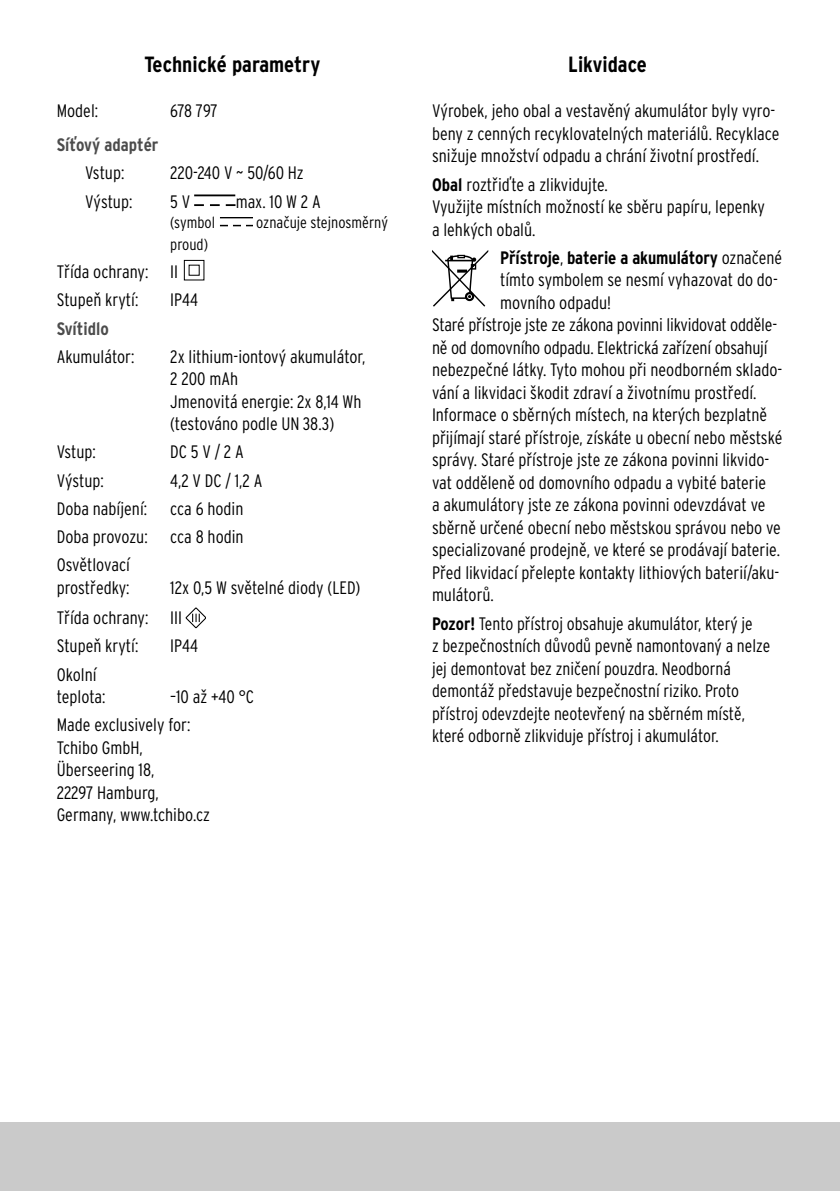
<style>
.page{position:relative;width:840px;height:1191px;background:#fff}
.page>*{position:absolute;margin:0;border:0;box-sizing:border-box;transform-origin:0 0}
.id_headline_ivz_xlin{font:700 condensed 22px "Interstate OT";color:#000}
.ID_FLIESSTEXT{font:300 condensed 18px/22.4px "Interstate OT";color:#000}
.ID_FLIESSTEXT-2{font:700 condensed 18px "Interstate OT";letter-spacing:-.005em;color:#000}
.id_subline_2_xivz{font:700 condensed 18px "Interstate OT";color:#4c4c4c}
.ID_FLIESSTEXT-3{font:300 condensed 16px "Interstate OT";color:#000}
.s1{font-weight:700}
.s2{font-weight:300}
</style>
<div class="page">
<div style="left:0;top:1123px;width:839px;height:68px;background:#cacaca"></div>
<hr style="left:194px;top:194px;width:41px;height:2px;background:#000">
<svg style="left:194px;top:204px;width:41px;height:2px"></svg>
<svg style="left:220px;top:218px;width:32px;height:9px"></svg>
<hr style="left:220px;top:217px;width:32px;height:1px;background:#000">
<svg style="left:220px;top:225px;width:32px;height:1px"></svg>
<svg style="left:184px;top:259px;width:21px;height:22px"></svg>
<svg style="left:183px;top:260px;width:21px;height:21px"></svg>
<svg style="left:186px;top:608px;width:20px;height:19px"></svg>
<div style="left:186px;top:608px;width:20px;height:20px;border:1px solid #000;border-radius:9px"></div>
<svg style="left:192px;top:613px;width:8px;height:9px"></svg>
<svg style="left:432px;top:250px;width:56px;height:57px"></svg>
<p class="id_headline_ivz_xlin" style="left:144px;top:51px;width:177px">Technické parametry</p>
<p class="ID_FLIESSTEXT" style="left:57px;top:100px;width:43px">Model:</p>
<p class="ID_FLIESSTEXT" style="left:170px;top:100px;width:49px">678 797</p>
<p class="id_subline_2_xivz" style="left:57px;top:134px;width:103px">Síťový adaptér</p>
<p class="ID_FLIESSTEXT" style="left:85px;top:162px;width:41px">Vstup:</p>
<p class="ID_FLIESSTEXT" style="left:170px;top:162px;width:135px">220-240 V ~ 50/60 Hz</p>
<p class="ID_FLIESSTEXT" style="left:85px;top:190px;width:49px">Výstup:</p>
<p class="ID_FLIESSTEXT" style="left:170px;top:190px;width:22px">5 V</p>
<p class="ID_FLIESSTEXT" style="left:235px;top:190px;width:87px">max. 10 W 2 A</p>
<p class="ID_FLIESSTEXT-3" style="left:170px;top:213px;width:46px">(symbol</p>
<p class="ID_FLIESSTEXT-3" style="left:256px;top:213px;width:133px">označuje stejnosměrný</p>
<p class="ID_FLIESSTEXT-3" style="left:170px;top:235px;width:39px">proud)</p>
<p class="ID_FLIESSTEXT" style="left:57px;top:261px;width:123px">Třída ochrany: II</p>
<p class="ID_FLIESSTEXT" style="left:57px;top:289px;width:83px">Stupeň krytí:</p>
<p class="ID_FLIESSTEXT" style="left:170px;top:289px;width:29px">IP44</p>
<p class="id_subline_2_xivz" style="left:57px;top:317px;width:54px">Svítidlo</p>
<p class="ID_FLIESSTEXT" style="left:57px;top:345px;width:79px">Akumulátor:</p>
<p class="ID_FLIESSTEXT" style="left:170px;top:345px;width:196px">2x lithium-iontový akumulátor,<br>2 200 mAh<br>Jmenovitá energie: 2x 8,14 Wh (testováno podle UN 38.3)</p>
<p class="ID_FLIESSTEXT" style="left:57px;top:441px;width:41px">Vstup:</p>
<p class="ID_FLIESSTEXT" style="left:170px;top:441px;width:75px">DC5 V / 2 A</p>
<p class="ID_FLIESSTEXT" style="left:57px;top:469px;width:49px">Výstup:</p>
<p class="ID_FLIESSTEXT" style="left:170px;top:469px;width:94px">4,2 V DC / 1,2 A</p>
<p class="ID_FLIESSTEXT" style="left:57px;top:497px;width:92px">Doba nabíjení:</p>
<p class="ID_FLIESSTEXT" style="left:170px;top:497px;width:75px">cca 6 hodin</p>
<p class="ID_FLIESSTEXT" style="left:57px;top:525px;width:92px">Doba provozu:</p>
<p class="ID_FLIESSTEXT" style="left:170px;top:525px;width:75px">cca 8 hodin</p>
<p class="ID_FLIESSTEXT" style="left:57px;top:553px;width:75px">Osvětlovací prostředky:</p>
<p class="ID_FLIESSTEXT" style="left:170px;top:576px;width:191px">12x 0,5 W světelné diody (LED)</p>
<p class="ID_FLIESSTEXT" style="left:57px;top:607px;width:127px">Třída ochrany: III</p>
<p class="ID_FLIESSTEXT" style="left:57px;top:635px;width:83px">Stupeň krytí:</p>
<p class="ID_FLIESSTEXT" style="left:170px;top:635px;width:29px">IP44</p>
<p class="ID_FLIESSTEXT" style="left:57px;top:663px;width:50px">Okolní teplota:</p>
<p class="ID_FLIESSTEXT" style="left:170px;top:685px;width:85px">–10 až +40 °C</p>
<p class="ID_FLIESSTEXT" style="left:57px;top:714px;width:155px">Made exclusively for:<br>Tchibo GmbH,<br>Überseering 18,<br>22297 Hamburg,<br>Germany, www.tchibo.cz</p>
<p class="id_headline_ivz_xlin" style="left:568px;top:51px;width:80px">Likvidace</p>
<p class="ID_FLIESSTEXT" style="left:432px;top:100px;width:349px">Výrobek, jeho obal a vestavěný akumulátor byly vyro&shy;beny z cenných recyklovatelných materiálů. Recyklace snižuje množství odpadu a chrání životní prostředí.</p>
<p class="ID_FLIESSTEXT" style="left:432px;top:173px;width:334px"><span class="s1">Obal</span> roztřiďte a zlikvidujte.<br>Využijte místních možností ke sběru papíru, lepenky a lehkých obalů.</p>
<p class="ID_FLIESSTEXT-2" style="left:500px;top:246px;width:283px">Přístroje<span class="s2">,</span> baterie a akumulátory <span class="s2">označené</span></p>
<p class="ID_FLIESSTEXT" style="left:500px;top:269px;width:279px">tímto symbolem se nesmí vyhazovat do do-</p>
<p class="ID_FLIESSTEXT" style="left:500px;top:291px;width:112px">movního odpadu!</p>
<p class="ID_FLIESSTEXT" style="left:432px;top:314px;width:346px">Staré přístroje jste ze zákona povinni likvidovat odděle-</p>
<p class="ID_FLIESSTEXT" style="left:432px;top:336px;width:337px">ně od domovního odpadu. Elektrická zařízení obsahují</p>
<p class="ID_FLIESSTEXT" style="left:432px;top:359px;width:351px">nebezpečné látky. Tyto mohou při neodborném sklado-</p>
<p class="ID_FLIESSTEXT" style="left:432px;top:381px;width:326px">vání a likvidaci škodit zdraví a životnímu prostředí.</p>
<p class="ID_FLIESSTEXT" style="left:432px;top:404px;width:336px">Informace o sběrných místech, na kterých bezplatně</p>
<p class="ID_FLIESSTEXT" style="left:432px;top:426px;width:352px">přijímají staré přístroje, získáte u obecní nebo městské</p>
<p class="ID_FLIESSTEXT" style="left:432px;top:449px;width:338px">správy. Staré přístroje jste ze zákona povinni likvido-</p>
<p class="ID_FLIESSTEXT" style="left:432px;top:471px;width:335px">vat odděleně od domovního odpadu a vybité baterie</p>
<p class="ID_FLIESSTEXT" style="left:432px;top:494px;width:335px">a akumulátory jste ze zákona povinni odevzdávat ve</p>
<p class="ID_FLIESSTEXT" style="left:432px;top:516px;width:350px">sběrně určené obecní nebo městskou správou nebo ve</p>
<p class="ID_FLIESSTEXT" style="left:432px;top:539px;width:349px">specializované prodejně, ve které se prodávají baterie.</p>
<p class="ID_FLIESSTEXT" style="left:432px;top:561px;width:348px">Před likvidací přelepte kontakty lithiových baterií/aku-</p>
<p class="ID_FLIESSTEXT" style="left:432px;top:584px;width:63px">mulátorů.</p>
<p class="ID_FLIESSTEXT" style="left:432px;top:612px;width:339px"><span class="s1">Pozor!</span> Tento přístroj obsahuje akumulátor, který je<br>z bezpečnostních důvodů pevně namontovaný a nelze jej demontovat bez zničení pouzdra. Neodborná demontáž představuje bezpečnostní riziko. Proto přístroj odevzdejte neotevřený na sběrném místě, které odborně zlikviduje přístroj i akumulátor.</p>
</div>
